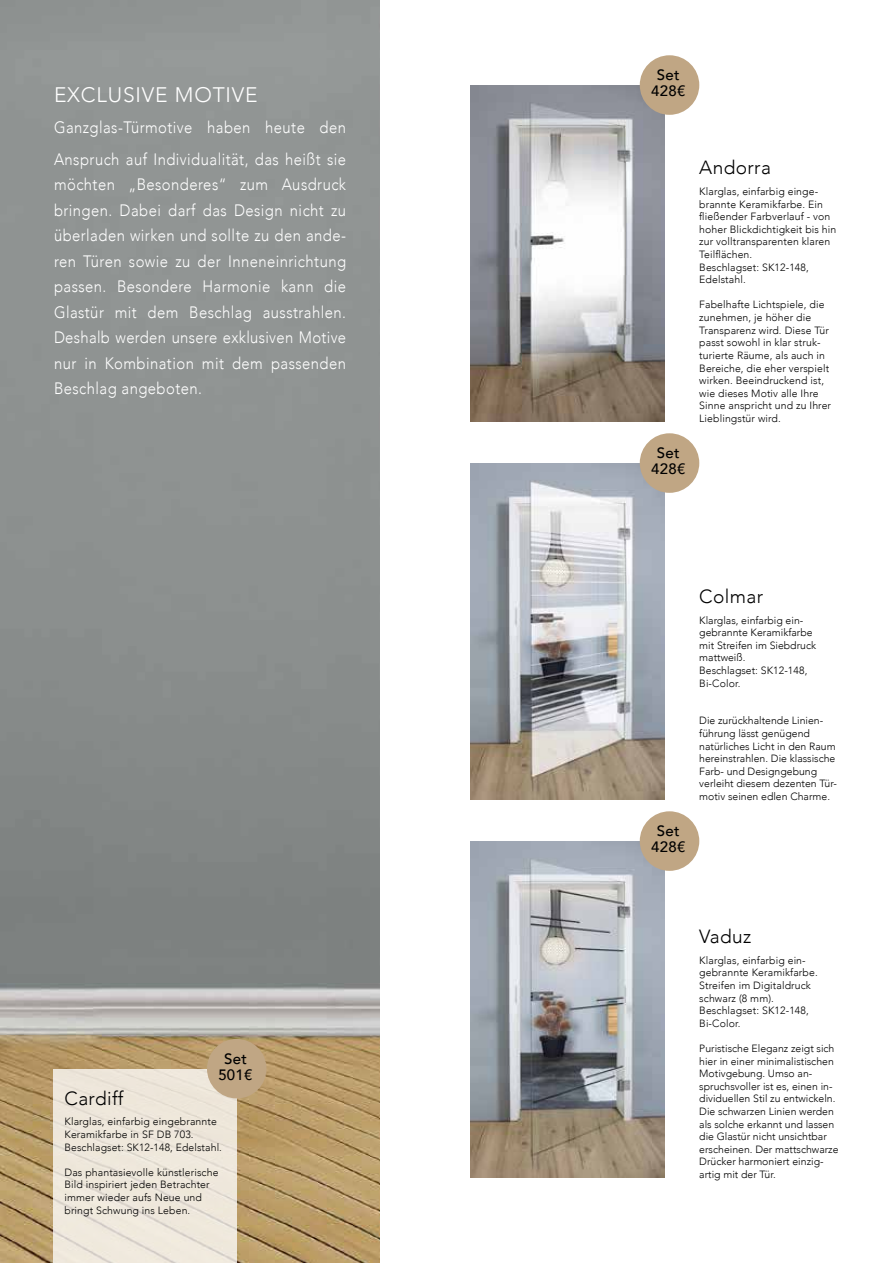
<style>
.page{position:relative;width:893px;height:1263px;background:#fff}
.page>*{position:absolute;margin:0;border:0;box-sizing:border-box;transform-origin:0 0}
.t1{font:300 21px "Avenir";letter-spacing:.04em;color:#fff}
.t2{font:300 19.05px "Avenir";letter-spacing:.02em;color:#000}
.t3{font:300 16.5px/25.5px "Avenir";letter-spacing:.03em;color:#fff;scale:.9 1}
.t4{font:500 15px/16.2px "Avenir";letter-spacing:.02em;color:#000;text-align:center}
.t5{font:300 10.5px/12.6px "Avenir";letter-spacing:.01em;color:#000}
</style>
<div class="page">
<img style="left:471px;top:463px;width:194px;height:337px">
<img style="left:471px;top:841px;width:194px;height:337px">
<img style="left:471px;top:85px;width:194px;height:337px">
<img style="left:0;top:0;width:379px;height:1263px">
<svg style="left:53px;top:1069px;width:184px;height:194px;background:#ede6da"></svg>
<div style="left:640px;top:55px;width:59px;height:60px;background:#c0a684;border-radius:50%"></div>
<div style="left:640px;top:433px;width:59px;height:60px;background:#c0a684;border-radius:50%"></div>
<div style="left:640px;top:811px;width:59px;height:60px;background:#c0a684;border-radius:50%"></div>
<div style="left:207px;top:1039px;width:59px;height:59px;background:#c0a684;border-radius:50%"></div>
<h1 class="t1" style="left:54px;top:83px;width:205px">EXCLUSIVE MOTIVE</h1>
<h3 class="t3" style="left:54px;top:112px;width:326px;line-height:31.5px">Ganzglas-Türmotive haben heute den<br>Anspruch auf Individualität, das heißt sie</h3>
<p class="t3" style="left:54px;top:172px;width:326px;text-align:justify">möchten „Besonderes“ zum Ausdruck bringen. Dabei darf das Design nicht zu überladen wirken und sollte zu den ande&shy;ren Türen sowie zu der Inneneinrichtung passen. Besondere Harmonie kann die Glastür mit dem Beschlag ausstrahlen.<br>Deshalb werden unsere exklusiven Motive nur in Kombination mit dem passenden Beschlag angeboten.</p>
<h3 class="t4" style="left:218px;top:1052px;width:36px">Set<br>501€</h3>
<h2 class="t2" style="left:65px;top:1088px;width:60px">Cardiff</h2>
<p class="t5" style="left:65px;top:1116px;width:159px">Klarglas, einfarbig eingebrannte<br>Keramikfarbe in SF DB 703.<br>Beschlagset: SK12-148, Edelstahl.</p>
<p class="t5" style="left:65px;top:1166px;width:156px">Das phantasievolle künstlerische<br>Bild inspiriert jeden Betrachter immer wieder aufs Neue und bringt Schwung ins Leben.</p>
<h3 class="t4" style="left:651px;top:68px;width:36px">Set<br>428€</h3>
<h3 class="t4" style="left:651px;top:446px;width:36px">Set<br>428€</h3>
<h2 class="t2" style="left:699px;top:158px;width:73px">Andorra</h2>
<p class="t5" style="left:699px;top:185px;width:139px">Klarglas, einfarbig einge&shy;brannte Keramikfarbe. Ein fließender Farbverlauf - von hoher Blickdichtigkeit bis hin zur volltransparenten klaren<br>Teilflächen.<br>Beschlagset: SK12-148,<br>Edelstahl.</p>
<p class="t5" style="left:699px;top:299px;width:133px">Fabelhafte Lichtspiele, die zunehmen, je höher die<br>Transparenz wird. Diese Tür passt sowohl in klar struk&shy;turierte Räume, als auch in<br>Bereiche, die eher verspielt wirken. Beeindruckend ist, wie dieses Motiv alle Ihre<br>Sinne anspricht und zu Ihrer<br>Lieblingstür wird.</p>
<h3 class="t4" style="left:651px;top:824px;width:36px">Set<br>428€</h3>
<h2 class="t2" style="left:699px;top:586px;width:65px">Colmar</h2>
<p class="t5" style="left:699px;top:614px;width:118px">Klarglas, einfarbig ein&shy;gebrannte Keramikfarbe mit Streifen im Siebdruck mattweiß.<br>Beschlagset: SK12-148,<br>Bi-Color.</p>
<p class="t5" style="left:699px;top:715px;width:139px">Die zurückhaltende Linien&shy;führung lässt genügend natürliches Licht in den Raum hereinstrahlen. Die klassische<br>Farb- und Designgebung verleiht diesem dezenten Tür&shy;motiv seinen edlen Charme.</p>
<h2 class="t2" style="left:699px;top:926px;width:54px">Vaduz</h2>
<p class="t5" style="left:699px;top:954px;width:120px">Klarglas, einfarbig ein&shy;gebrannte Keramikfarbe.<br>Streifen im Digitaldruck schwarz (8 mm).<br>Beschlagset: SK12-148,<br>Bi-Color.</p>
<p class="t5" style="left:699px;top:1042px;width:141px">Puristische Eleganz zeigt sich hier in einer minimalistischen<br>Motivgebung. Umso an&shy;spruchsvoller ist es, einen in&shy;dividuellen Stil zu entwickeln.<br>Die schwarzen Linien werden als solche erkannt und lassen die Glastür nicht unsichtbar erscheinen. Der mattschwarze<br>Drücker harmoniert einzig&shy;artig mit der Tür.</p>
</div>
